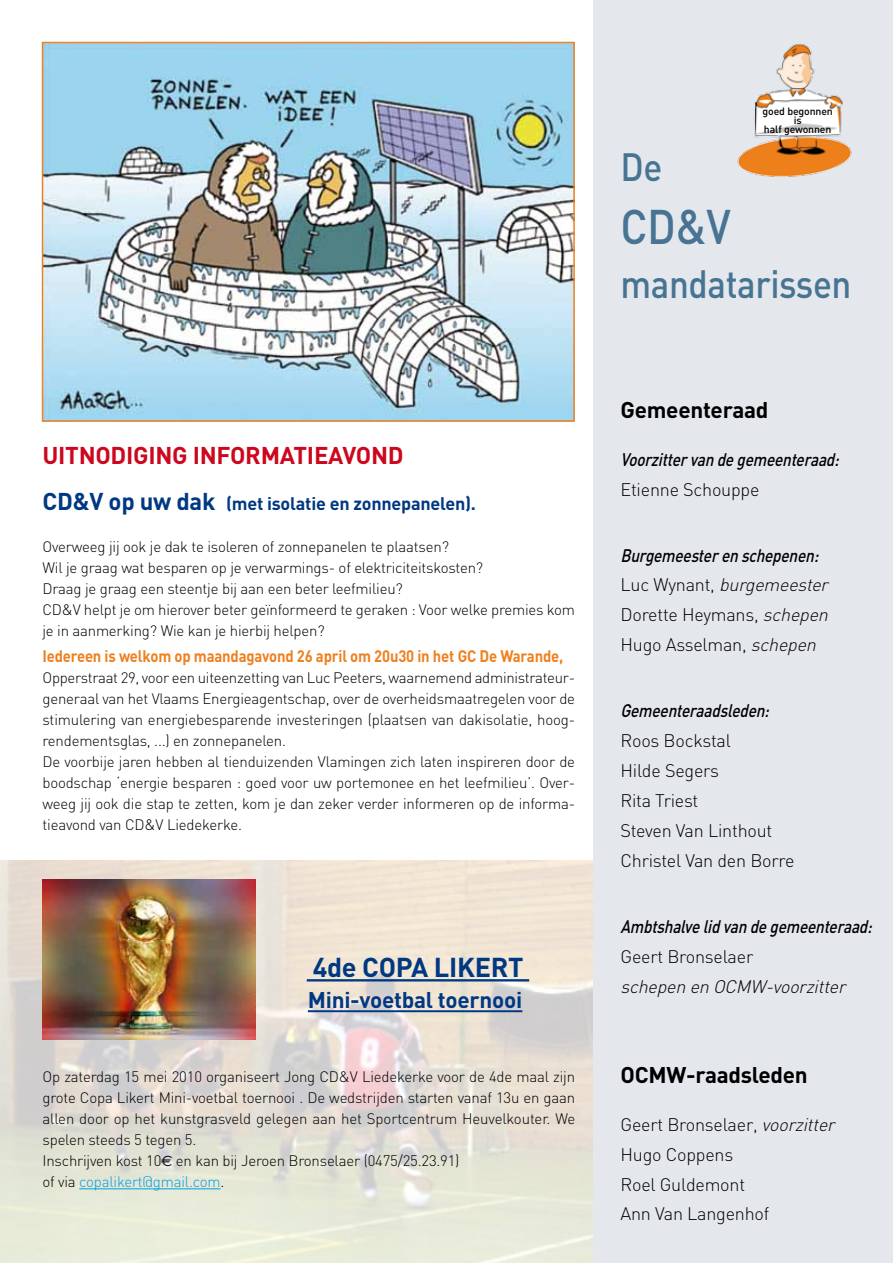
<style>
.page{position:relative;width:893px;height:1263px;background:#fff}
.page>*{position:absolute;margin:0;border:0;box-sizing:border-box;transform-origin:0 0}
.t1{font:500 48px "DIN";color:#477492;scale:.9 1}
.t2{font:500 39px "DIN";letter-spacing:-.01em;color:#477492;scale:.9 1}
.t3{font:700 27px "DIN";letter-spacing:-.01em;color:#003882}
.t4{font:700 24px "DIN";letter-spacing:-.01em;color:#cd071e}
.t5{font:700 22.5px "DIN";letter-spacing:-.01em;color:#000}
.t6{font:700 22.5px "DIN";letter-spacing:-.01em;color:#003882}
.t7{font:300 18px/30px "DIN";letter-spacing:-.015em;color:#000}
.t8{font:italic 500 18px "DIN";color:#000;scale:.85 1}
.t9{font:700 18px "DIN";letter-spacing:-.01em;color:#003882}
.t10{font:italic 300 18px "DIN";color:#000}
.t11{font:700 16.5px "DIN";letter-spacing:-.01em;color:#ee801f;scale:.9 1}
.t12{font:300 15px/21px "DIN";letter-spacing:-.015em;color:#000}
.t13{font:500 10.5px/9px "DIN";letter-spacing:-.01em;color:#000;text-align:center}
.s1{font-size:24px}
.s2{font-family:"Euro Sans Std";font-weight:400}
.s3{color:#009ee0}
.s4{font-weight:500;font-style:italic}
.s5{font-style:italic}
</style>
<div class="page">
<img style="left:0;top:860px;width:593px;height:403px">
<hr style="left:307px;top:979px;width:222px;height:2px;background:#003882">
<hr style="left:308px;top:1010px;width:214px;height:2px;background:#003882">
<hr style="left:79px;top:1188px;width:142px;height:1px;background:#009ee0">
<img style="left:45px;top:45px;width:527px;height:374px">
<div style="left:42px;top:42px;width:533px;height:380px;border:2px solid #ee801f"></div>
<div style="left:593px;top:0;width:300px;height:1263px;background:#e4e7ec"></div>
<img style="left:737px;top:44px;width:115px;height:133px">
<img style="left:43px;top:880px;width:212px;height:159px">
<h3 class="t4" style="left:43px;top:439px;width:363px">Uitnodiging informatieavond</h3>
<p class="t9" style="left:43px;top:492px;width:435px"><span class="s1">CD&amp;V op uw dak</span> (met isolatie en zonnepanelen).</p>
<p class="t12" style="left:42px;top:536px;width:534px">Overweeg jij ook je dak te isoleren of zonnepanelen te plaatsen?<br>Wil je graag wat besparen op je verwarmings- of elektriciteitskosten?<br>Draag je graag een steentje bij aan een beter leefmilieu?<br>CD&amp;V helpt je om hierover beter geïnformeerd te geraken : Voor welke premies kom je in aanmerking? Wie kan je hierbij helpen?</p>
<p class="t11" style="left:43px;top:645px;width:580px">Iedereen is welkom op maandagavond 26 april om 20u30 in het GC De Warande,</p>
<p class="t12" style="left:42px;top:667px;width:534px">Opperstraat 29, voor een uiteenzetting van Luc Peeters, waarnemend administrateur&shy;generaal van het Vlaams Energieagentschap, over de overheidsmaatregelen voor de stimulering van energiebesparende investeringen (plaatsen van dakisolatie, hoog&shy;rendementsglas, ...) en zonnepanelen.<br>De voorbije jaren hebben al tienduizenden Vlamingen zich laten inspireren door de boodschap ‘energie besparen : goed voor uw portemonee en het leefmilieu’. Over&shy;weeg jij ook die stap te zetten, kom je dan zeker verder informeren op de informa&shy;tieavond van CD&amp;V Liedekerke.</p>
<h3 class="t3" style="left:313px;top:949px;width:179px">4de COPA LI KERT</h3>
<h3 class="t6" style="left:308px;top:985px;width:216px">Mini-voetbal toernooi</h3>
<p class="t12" style="left:42px;top:1066px;width:534px">Op zaterdag 15 mei 2010 organiseert Jong CD&amp;V Liedekerke voor de 4de maal zijn grote Copa Likert Mini-voetbal toernooi . De wedstrijden starten vanaf 13u en gaan allen door op het kunstgrasveld gelegen aan het Sportcentrum Heuvelkouter. We spelen steeds 5 tegen 5.<br>Inschrijven kost 10<span class="s2">€</span> en kan bij Jeroen Bronselaer (0475/25.23.91)<br>of via <span class="s3">copalikert@gmail.com</span>.</p>
<p class="t13" style="left:762px;top:106px;width:72px">goed begonnen is<br>half gewonnen</p>
<h2 class="t2" style="left:620px;top:142px;width:48px">De</h2>
<h1 class="t1" style="left:620px;top:196px;width:124px">CD&amp;V</h1>
<h2 class="t2" style="left:620px;top:259px;width:258px">mandatarissen</h2>
<h3 class="t5" style="left:620px;top:395px;width:150px">Gemeenteraad</h3>
<p class="t8" style="left:620px;top:448px;width:264px">Voorzittervandegemeenteraad:</p>
<p class="t7" style="left:620px;top:474px;width:140px">Etienne Schouppe</p>
<p class="t7" style="left:620px;top:540px;width:214px"><span class="s4">Burgemeesterenschepenen:<br></span>L u c Wy n a n t , <span class="s5">burgemeester<br></span>Dorette Heymans, <span class="s5">schepen<br></span>Hugo Asselman, <span class="s5">schepen</span></p>
<p class="t8" style="left:620px;top:699px;width:182px">Gemeenteraadsleden:</p>
<p class="t7" style="left:620px;top:725px;width:175px">Roos Bockstal<br>Hilde Segers<br>Rita Triest<br>Steven Van Linthout<br>Christel Van den Borre</p>
<p class="t8" style="left:620px;top:915px;width:303px">Ambtshalvelidvandegemeenteraad:</p>
<p class="t7" style="left:620px;top:941px;width:134px">Geert Bronselaer</p>
<p class="t10" style="left:620px;top:975px;width:231px">schepen en OCMW-voorzitter</p>
<h3 class="t5" style="left:620px;top:1060px;width:189px">OCMW-raadsleden</h3>
<p class="t7" style="left:620px;top:1109px;width:220px">Geert Bronselaer, <span class="s5">voorzitter<br></span>Hugo Coppens<br>Roel Guldemont<br>Ann Van Langenhof</p>
</div>
